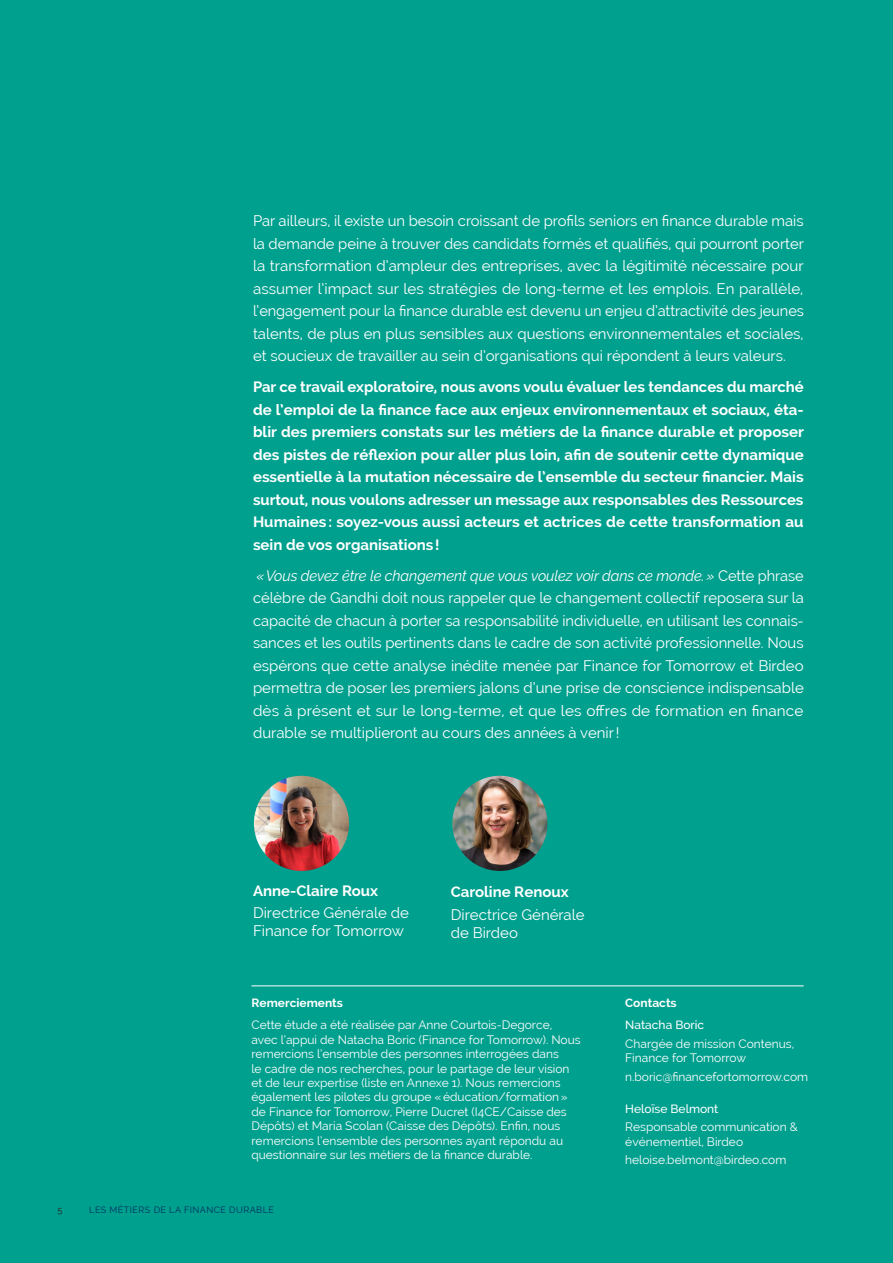
<style>
.page{position:relative;width:893px;height:1263px;background:#fff}
.page>*{position:absolute;margin:0;border:0;box-sizing:border-box;transform-origin:0 0}
.texte_lecture{font:15px/22.5px "Raleway";color:#fff;text-align:justify}
.texte_lecture-2{font:700 15px/22.5px "Raleway";color:#fff;text-align:justify}
.t1{font:12px/14.4px "Raleway";color:#fff}
.t2{font:500 12px "Raleway";color:#fff}
.t3{font:700 12px "Raleway";color:#fff}
.t4{font:9px "Raleway";color:#231f20}
.s1{font-style:italic}
</style>
<div class="page">
<div style="left:0;top:0;width:893px;height:1258px;background:#00a08e"></div>
<hr style="left:251px;top:986px;width:553px;height:1px;background:#fff">
<img style="left:254px;top:776px;width:95px;height:95px;border-radius:48px">
<img style="left:452px;top:776px;width:95px;height:95px;border-radius:48px">
<p class="t4" style="left:57px;top:1205px;width:6px">5</p>
<p class="texte_lecture" style="left:253px;top:210px;width:552px">Par ailleurs, il existe un besoin croissant de profils seniors en finance durable mais la demande peine à trouver des candidats formés et qualifiés, qui pourront porter la transformation d’ampleur des entreprises, avec la légitimité nécessaire pour assumer l’impact sur les stratégies de long-terme et les emplois. En parallèle, l’engagement pour la finance durable est devenu un enjeu d’attractivité des jeunes talents, de plus en plus sensibles aux questions environnementales et sociales, et soucieux de travailler au sein d’organisations qui répondent à leurs valeurs.</p>
<p class="texte_lecture-2" style="left:253px;top:376px;width:552px">Par ce travail exploratoire, nous avons voulu évaluer les tendances du marché de l’emploi de la finance face aux enjeux environnementaux et sociaux, éta&shy;blir des premiers constats sur les métiers de la finance durable et proposer des pistes de réflexion pour aller plus loin, afin de soutenir cette dynamique essentielle à la mutation nécessaire de l’ensemble du secteur financier. Mais surtout, nous voulons adresser un message aux responsables des Ressources Humaines : soyez-vous aussi acteurs et actrices de cette transformation au sein de vos organisations!</p>
<p class="texte_lecture" style="left:253px;top:564px;width:552px"><span class="s1">«Vous devez être le changement que vous voulez voir dans ce monde.»</span> Cette phrase célèbre de Gandhi doit nous rappeler que le changement collectif reposera sur la capacité de chacun à porter sa responsabilité individuelle, en utilisant les connais&shy;sances et les outils pertinents dans le cadre de son activité professionnelle. Nous espérons que cette analyse inédite menée par Finance for Tomorrow et Birdeo permettra de poser les premiers jalons d’une prise de conscience indispensable dès à présent et sur le long-terme, et que les offres de formation en finance durable se multiplieront au cours des années à venir!</p>
<p class="texte_lecture-2" style="left:253px;top:879px;width:127px">Anne-Claire Roux</p>
<p class="texte_lecture" style="left:253px;top:904px;width:157px;line-height:18px">Directrice Générale de<br>Finance for Tomorrow</p>
<p class="texte_lecture-2" style="left:451px;top:881px;width:120px">Caroline Renoux</p>
<p class="texte_lecture" style="left:451px;top:905px;width:135px;line-height:18px">Directrice Générale de Birdeo</p>
<p class="t3" style="left:251px;top:995px;width:93px">Remerciements</p>
<p class="t1" style="left:251px;top:1018px;width:331px">Cette étude a été réalisée par Anne Courtois-Degorce, avec l’appui de Natacha Boric (Finance for Tomorrow). Nous remercions l’ensemble des personnes interrogées dans<br>le cadre de nos recherches, pour le partage de leur vision et de leur expertise (liste en Annexe 1). Nous remercions également les pilotes du groupe «éducation/formation» de Finance for Tomorrow, Pierre Ducret (I4CE/Caisse des Dépôts) et Maria Scolan (Caisse des Dépôts). Enfin, nous remercions l’ensemble des personnes ayant répondu au questionnaire sur les métiers de la finance durable.</p>
<p class="t3" style="left:625px;top:995px;width:53px">Contacts</p>
<p class="t2" style="left:625px;top:1018px;width:80px">Natacha Boric</p>
<p class="t1" style="left:625px;top:1036px;width:170px">Chargée de mission Contenus,<br>Finance for Tomorrow</p>
<p class="t1" style="left:625px;top:1070px;width:184px">n.boric@financefortomorrow.com</p>
<p class="t2" style="left:625px;top:1101px;width:95px">Heloïse Belmont</p>
<p class="t1" style="left:625px;top:1120px;width:174px">Responsable communication &amp; événementiel, Birdeo</p>
<p class="t1" style="left:625px;top:1153px;width:163px">heloise.belmont@birdeo.com</p>
</div>
